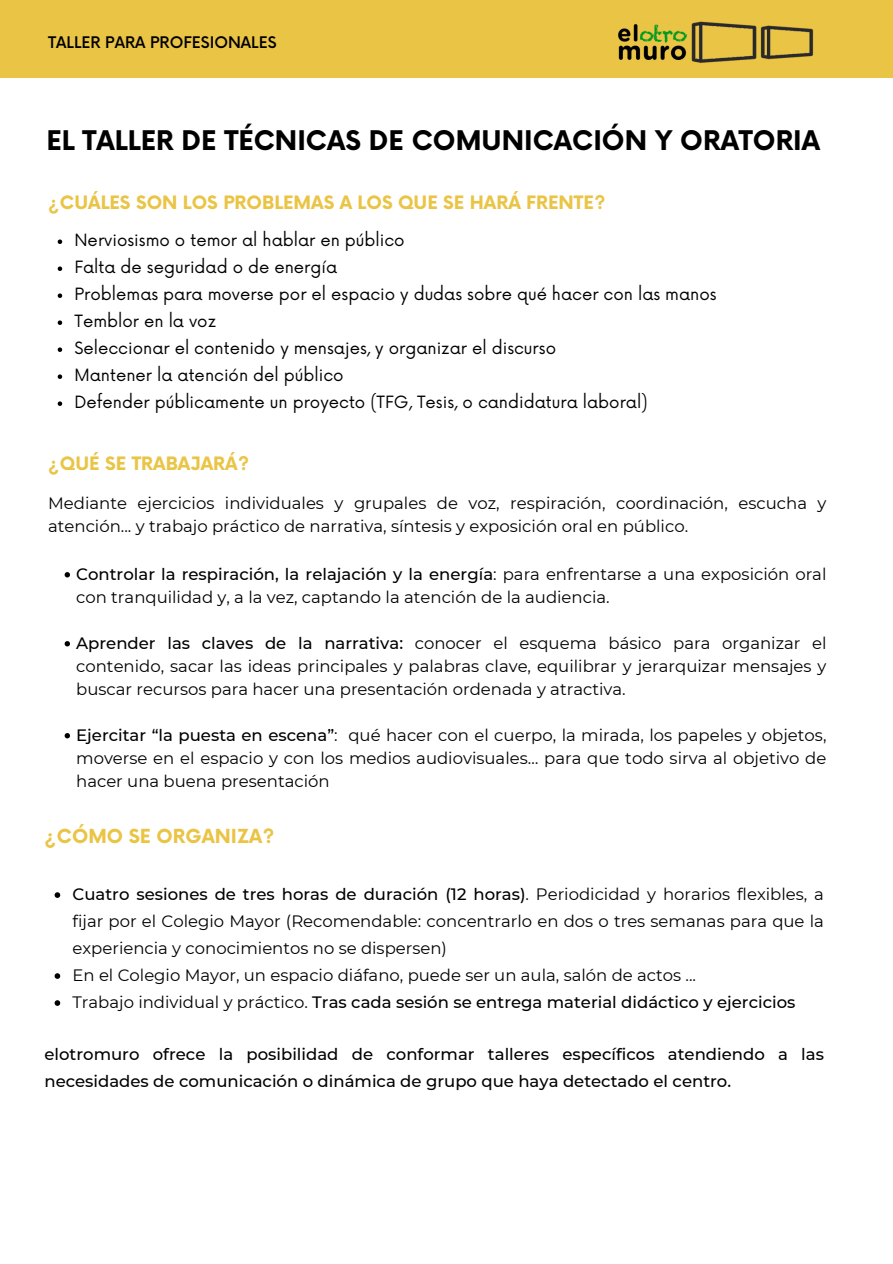
<style>
.page{position:relative;width:893px;height:1264px;background:#fff}
.page>*{position:absolute;margin:0;border:0;box-sizing:border-box;transform-origin:0 0}
.t1{font:700 26.4px "Now";color:#000}
.t2{font:700 18.9px "Now";color:#eac445}
.t3{font:700 18px "Now";color:#eac445}
.t4{font:16.5px/23px "Montserrat";color:#000}
.t5{font:16.5px/27px "Now";color:#000}
.t6{font:500 16.5px/27px "Montserrat";color:#000}
.t7{font:500 15.6px "Now";color:#000}
.s1{font-weight:500}
</style>
<div class="page">
<div style="left:0;top:0;width:892px;height:77px;background:#eac445"></div>
<svg style="left:58px;top:239px;width:4px;height:5px"></svg>
<svg style="left:58px;top:266px;width:4px;height:5px"></svg>
<svg style="left:58px;top:293px;width:4px;height:5px"></svg>
<svg style="left:58px;top:320px;width:4px;height:5px"></svg>
<svg style="left:58px;top:347px;width:4px;height:5px"></svg>
<svg style="left:58px;top:374px;width:4px;height:5px"></svg>
<svg style="left:58px;top:401px;width:4px;height:5px"></svg>
<svg style="left:65px;top:572px;width:5px;height:5px"></svg>
<svg style="left:65px;top:641px;width:5px;height:5px"></svg>
<svg style="left:65px;top:733px;width:5px;height:5px"></svg>
<svg style="left:55px;top:892px;width:5px;height:5px"></svg>
<svg style="left:55px;top:973px;width:5px;height:5px"></svg>
<svg style="left:55px;top:1000px;width:5px;height:5px"></svg>
<img style="left:576px;top:21px;width:250px;height:57px">
<p class="t7" style="left:48px;top:34px;width:230px">TALLER PARA PROFESIONALES</p>
<h1 class="t1" style="left:46px;top:127px;width:775px">EL TALLER DE TÉCNICAS DE COMUNICACIÓN Y ORATORIA</h1>
<p class="t3" style="left:48px;top:193px;width:559px">¿CUÁLES SON LOS PROBLEMAS A LOS QUE SE HARÁ FRENTE?</p>
<p class="t5" style="left:74px;top:228px;width:643px">Nerviosismo o temor al hablar en público<br>Falta de seguridad o de energía<br>Problemas para moverse por el espacio y dudas sobre qué hacer con las manos Temblor en la voz<br>Seleccionar el contenido y mensajes, y organizar el discurso<br>Mantener la atención del público<br>Defender públicamente un proyecto (TFG, Tesis, o candidatura laboral)</p>
<p class="t3" style="left:48px;top:454px;width:203px">¿QUÉ SE TRABAJARÁ?</p>
<p class="t4" style="left:48px;top:491px;width:779px">Mediante ejercicios individuales y grupales de voz, respiración, coordinación, escucha y atención... y trabajo práctico de narrativa, síntesis y exposición oral en público.</p>
<p class="t4" style="left:76px;top:562px;width:751px"><span class="s1">Controlar la respiración, la relajación y la energía</span>: para enfrentarse a una exposición oral con tranquilidad y, a la vez, captando la atención de la audiencia.</p>
<p class="t4" style="left:76px;top:631px;width:751px;text-align:justify"><span class="s1">Aprender las claves de la narrativa:</span> conocer el esquema básico para organizar el contenido, sacar las ideas principales y palabras clave, equilibrar y jerarquizar mensajes y buscar recursos para hacer una presentación ordenada y atractiva.</p>
<p class="t4" style="left:76px;top:723px;width:751px;text-align:justify"><span class="s1">Ejercitar “la puesta en escena”</span>: qué hacer con el cuerpo, la mirada, los papeles y objetos, moverse en el espacio y con los medios audiovisuales… para que todo sirva al objetivo de hacer una buena presentación</p>
<p class="t2" style="left:44px;top:826px;width:231px">¿CÓMO SE ORGANIZA?</p>
<p class="t4" style="left:72px;top:880px;width:753px;line-height:27px"><span class="s1">Cuatro sesiones de tres horas de duración (12 horas)</span>. Periodicidad y horarios flexibles, a fijar por el Colegio Mayor (Recomendable: concentrarlo en dos o tres semanas para que la experiencia y conocimientos no se dispersen)<br>En el Colegio Mayor, un espacio diáfano, puede ser un aula, salón de actos ...<br>Trabajo individual y práctico. <span class="s1">Tras cada sesión se entrega material didáctico y ejercicios</span></p>
<p class="t6" style="left:44px;top:1040px;width:781px">elotromuro ofrece la posibilidad de conformar talleres específicos atendiendo a las necesidades de comunicación o dinámica de grupo que haya detectado el centro.</p>
</div>
